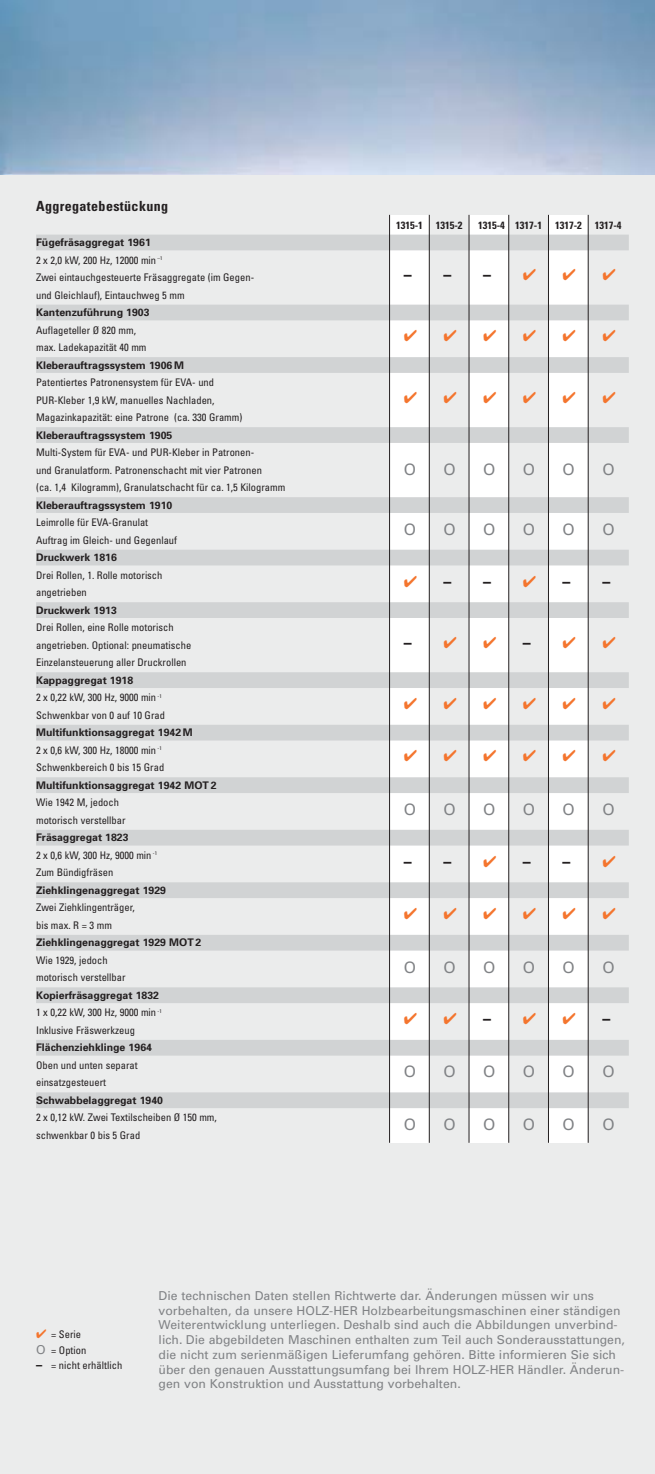
<style>
.page{position:relative;width:655px;height:1474px;background:#fff}
.page>*{position:absolute;margin:0;border:0;box-sizing:border-box;transform-origin:0 0}
.t1{font:15.75px "Univers";color:#808285}
.t2{font:700 15.75px "Univers";color:#231f20}
.t3{font:700 condensed 14px "Univers";letter-spacing:.025em;color:#231f20}
.t4{font:12.25px/14.7px "Univers";color:#808285}
.t5{font:condensed 10.5px/17.5px "Univers";color:#231f20}
.t6{font:700 10.5px "Univers";color:#231f20}
.t7{font:700 condensed 10.5px "Univers";color:#231f20}
.s1{font-weight:700;font-stretch:normal}
.s2{color:#f4752e}
.s3{font-stretch:normal;font-size:12.25px;color:#808285}
.s4{font-weight:700;font-stretch:normal;font-size:12.25px}
</style>
<div class="page">
<div style="left:0;top:0;width:654px;height:1473px;background:#ebecec"></div>
<div style="left:389px;top:215px;width:40px;height:927px;background:#fff"></div>
<div style="left:469px;top:215px;width:39px;height:927px;background:#fff"></div>
<div style="left:548px;top:215px;width:40px;height:927px;background:#fff"></div>
<div style="left:36px;top:235px;width:592px;height:15px;background:#d1d3d4"></div>
<div style="left:36px;top:305px;width:592px;height:15px;background:#d1d3d4"></div>
<div style="left:36px;top:357px;width:592px;height:16px;background:#d1d3d4"></div>
<div style="left:36px;top:427px;width:592px;height:16px;background:#d1d3d4"></div>
<div style="left:36px;top:497px;width:592px;height:16px;background:#d1d3d4"></div>
<div style="left:36px;top:550px;width:592px;height:15px;background:#d1d3d4"></div>
<div style="left:36px;top:602px;width:592px;height:16px;background:#d1d3d4"></div>
<div style="left:36px;top:672px;width:592px;height:16px;background:#d1d3d4"></div>
<div style="left:36px;top:725px;width:592px;height:15px;background:#d1d3d4"></div>
<div style="left:36px;top:777px;width:592px;height:16px;background:#d1d3d4"></div>
<div style="left:36px;top:830px;width:592px;height:15px;background:#d1d3d4"></div>
<div style="left:36px;top:882px;width:592px;height:16px;background:#d1d3d4"></div>
<div style="left:36px;top:935px;width:592px;height:15px;background:#d1d3d4"></div>
<div style="left:36px;top:987px;width:592px;height:16px;background:#d1d3d4"></div>
<div style="left:36px;top:1040px;width:592px;height:15px;background:#d1d3d4"></div>
<div style="left:36px;top:1092px;width:592px;height:16px;background:#d1d3d4"></div>
<hr style="left:587px;top:215px;width:1px;height:927px;background:#231f20">
<hr style="left:547px;top:215px;width:1px;height:927px;background:#231f20">
<hr style="left:508px;top:215px;width:1px;height:927px;background:#231f20">
<hr style="left:468px;top:215px;width:1px;height:927px;background:#231f20">
<hr style="left:428px;top:215px;width:1px;height:927px;background:#231f20">
<hr style="left:389px;top:215px;width:1px;height:927px;background:#231f20">
<img style="left:0;top:0;width:654px;height:175px">
<svg style="left:587px;top:269px;width:2px;height:11px"></svg>
<svg style="left:428px;top:330px;width:2px;height:11px"></svg>
<svg style="left:508px;top:330px;width:2px;height:11px"></svg>
<svg style="left:587px;top:330px;width:2px;height:11px"></svg>
<svg style="left:428px;top:391px;width:2px;height:12px"></svg>
<svg style="left:508px;top:391px;width:2px;height:12px"></svg>
<svg style="left:587px;top:391px;width:2px;height:12px"></svg>
<svg style="left:587px;top:637px;width:2px;height:11px"></svg>
<svg style="left:428px;top:698px;width:2px;height:11px"></svg>
<svg style="left:508px;top:698px;width:2px;height:11px"></svg>
<svg style="left:587px;top:698px;width:2px;height:11px"></svg>
<svg style="left:428px;top:749px;width:2px;height:12px"></svg>
<svg style="left:508px;top:749px;width:2px;height:12px"></svg>
<svg style="left:587px;top:749px;width:2px;height:12px"></svg>
<svg style="left:428px;top:907px;width:2px;height:12px"></svg>
<svg style="left:508px;top:907px;width:2px;height:12px"></svg>
<svg style="left:587px;top:907px;width:2px;height:12px"></svg>
<svg style="left:428px;top:1012px;width:2px;height:11px"></svg>
<h2 class="t3" style="left:36px;top:201px;width:133px">Aggregatebestückung</h2>
<p class="t5" style="left:36px;top:235px;width:219px"><span class="s1">Fügefräsaggregat 1961<br></span>2 x 2,0 kW, 200 Hz, 12000 min <sup>–1<br></sup>Zwei eintauchgesteuerte Fräsaggregate (im Gegen&shy;und Gleichlauf), Eintauchweg 5 mm</p>
<p class="t6" style="left:36px;top:308px;width:115px">Kantenzuführung 1903</p>
<p class="t5" style="left:36px;top:322px;width:112px">Auflageteller Ø 820 mm, max. Ladekapazität 40 mm</p>
<p class="t6" style="left:36px;top:361px;width:149px">Kleberauftragssystem 1906 M</p>
<p class="t5" style="left:36px;top:375px;width:208px">Patentiertes Patronensystem für EVA- und<br>PUR-Kleber 1,9 kW, manuelles Nachladen,<br>Magazinkapazität: eine Patrone (ca. 330 Gramm)</p>
<p class="t6" style="left:36px;top:431px;width:138px">Kleberauftragssystem 1905</p>
<p class="t5" style="left:36px;top:445px;width:251px">Multi-System für EVA- und PUR-Kleber in Patronen-<br>und Granulatform. Patronenschacht mit vier Patronen<br>(ca. 1,4 Kilogramm), Granulatschacht für ca. 1,5 Kilogramm</p>
<p class="t6" style="left:36px;top:501px;width:138px">Kleberauftragssystem 1910</p>
<p class="t5" style="left:36px;top:515px;width:142px">Leimrolle für EVA-Granulat<br>Auftrag im Gleich- und Gegenlauf</p>
<p class="t6" style="left:36px;top:553px;width:82px">Druckwerk 1816</p>
<p class="t5" style="left:36px;top:567px;width:128px">Drei Rollen, 1. Rolle motorisch angetrieben</p>
<p class="t6" style="left:36px;top:606px;width:82px">Druckwerk 1913</p>
<p class="t5" style="left:36px;top:620px;width:157px">Drei Rollen, eine Rolle motorisch angetrieben. Optional: pneumatische<br>Einzelansteuerung aller Druckrollen</p>
<p class="t5" style="left:36px;top:672px;width:130px"><span class="s1">Kappaggregat 1918<br></span>2 x 0,22 kW, 300 Hz, 9000 min <sup>-1<br></sup>Schwenkbar von 0 auf 10 Grad</p>
<p class="t5" style="left:36px;top:725px;width:158px"><span class="s1">Multifunktionsaggregat 1942 M<br></span>2 x 0,6 kW, 300 Hz, 18000 min <sup>-1<br></sup>Schwenkbereich 0 bis 15 Grad</p>
<p class="t6" style="left:36px;top:781px;width:182px">Multifunktionsaggregat 1942 MOT 2</p>
<p class="t5" style="left:36px;top:795px;width:91px">Wie 1942 M, jedoch motorisch verstellbar</p>
<p class="t5" style="left:36px;top:830px;width:122px"><span class="s1">Fräsaggregat 1823<br></span>2 x 0,6 kW, 300 Hz, 9000 min <sup>-1<br></sup>Zum Bündigfräsen</p>
<p class="t6" style="left:36px;top:886px;width:131px">Ziehklingenaggregat 1929</p>
<p class="t5" style="left:36px;top:900px;width:100px">Zwei Ziehklingenträger, bis max. R = 3 mm</p>
<p class="t6" style="left:36px;top:938px;width:167px">Ziehklingenaggregat 1929 MOT 2</p>
<p class="t5" style="left:36px;top:952px;width:91px">Wie 1929, jedoch motorisch verstellbar</p>
<p class="t5" style="left:36px;top:987px;width:127px"><span class="s1">Kopierfräsaggregat 1832<br></span>1 x 0,22 kW, 300 Hz, 9000 min <sup>-1<br></sup>Inklusive Fräswerkzeug</p>
<p class="t6" style="left:36px;top:1043px;width:117px">Flächenziehklinge 1964</p>
<p class="t5" style="left:36px;top:1057px;width:103px">Oben und unten separat einsatzgesteuert</p>
<p class="t6" style="left:36px;top:1096px;width:128px">Schwabbelaggregat 1940</p>
<p class="t5" style="left:36px;top:1110px;width:182px">2 x 0,12 kW. Zwei Textilscheiben Ø 150 mm, schwenkbar 0 bis 5 Grad</p>
<p class="t7" style="left:396px;top:221px;width:68px">1315-1 1315-2</p>
<p class="t7" style="left:478px;top:221px;width:145px">1315-4 1317-1 1317-2 1317-4</p>
<h1 class="t2" style="left:403px;top:269px;width:49px">– –</h1>
<h1 class="t2" style="left:483px;top:269px;width:55px">– <span class="s2">✔</span></h1>
<h1 class="t1" style="left:403px;top:463px;width:14px">O</h1>
<h1 class="t1" style="left:443px;top:463px;width:14px">O</h1>
<h1 class="t1" style="left:483px;top:463px;width:14px">O</h1>
<h1 class="t1" style="left:522px;top:463px;width:14px">O</h1>
<h1 class="t1" style="left:562px;top:463px;width:14px">O</h1>
<h1 class="t1" style="left:602px;top:463px;width:14px">O</h1>
<h1 class="t1" style="left:403px;top:524px;width:14px">O</h1>
<h1 class="t1" style="left:443px;top:524px;width:14px">O</h1>
<h1 class="t1" style="left:483px;top:524px;width:14px">O</h1>
<h1 class="t1" style="left:522px;top:524px;width:14px">O</h1>
<h1 class="t1" style="left:562px;top:524px;width:14px">O</h1>
<h1 class="t1" style="left:602px;top:524px;width:14px">O</h1>
<h1 class="t2" style="left:403px;top:575px;width:49px"><span class="s2">✔</span> –</h1>
<h1 class="t2" style="left:483px;top:575px;width:55px">– <span class="s2">✔</span></h1>
<h1 class="t2" style="left:562px;top:575px;width:49px">– –</h1>
<h1 class="t2" style="left:403px;top:636px;width:55px">– <span class="s2">✔</span></h1>
<h1 class="t2" style="left:483px;top:636px;width:49px"><span class="s2">✔</span> –</h1>
<h1 class="t1" style="left:403px;top:803px;width:14px">O</h1>
<h1 class="t1" style="left:443px;top:803px;width:14px">O</h1>
<h1 class="t1" style="left:483px;top:803px;width:14px">O</h1>
<h1 class="t1" style="left:522px;top:803px;width:14px">O</h1>
<h1 class="t1" style="left:562px;top:803px;width:14px">O</h1>
<h1 class="t1" style="left:602px;top:803px;width:14px">O</h1>
<h1 class="t2" style="left:403px;top:856px;width:49px">– –</h1>
<h1 class="t2" style="left:483px;top:856px;width:49px"><span class="s2">✔</span> –</h1>
<h1 class="t2" style="left:562px;top:856px;width:55px">– <span class="s2">✔</span></h1>
<h1 class="t1" style="left:403px;top:961px;width:14px">O</h1>
<h1 class="t1" style="left:443px;top:961px;width:14px">O</h1>
<h1 class="t1" style="left:483px;top:961px;width:14px">O</h1>
<h1 class="t1" style="left:522px;top:961px;width:14px">O</h1>
<h1 class="t1" style="left:562px;top:961px;width:14px">O</h1>
<h1 class="t1" style="left:602px;top:961px;width:14px">O</h1>
<h1 class="t2" style="left:483px;top:1012px;width:55px">– <span class="s2">✔</span></h1>
<h1 class="t2" style="left:562px;top:1012px;width:49px"><span class="s2">✔</span> –</h1>
<h1 class="t1" style="left:403px;top:1066px;width:14px">O</h1>
<h1 class="t1" style="left:443px;top:1066px;width:14px">O</h1>
<h1 class="t1" style="left:483px;top:1066px;width:14px">O</h1>
<h1 class="t1" style="left:522px;top:1066px;width:14px">O</h1>
<h1 class="t1" style="left:562px;top:1066px;width:14px">O</h1>
<h1 class="t1" style="left:602px;top:1066px;width:14px">O</h1>
<h1 class="t1" style="left:403px;top:1118px;width:14px">O</h1>
<h1 class="t1" style="left:443px;top:1118px;width:14px">O</h1>
<h1 class="t1" style="left:483px;top:1118px;width:14px">O</h1>
<h1 class="t1" style="left:522px;top:1118px;width:14px">O</h1>
<h1 class="t1" style="left:562px;top:1118px;width:14px">O</h1>
<h1 class="t1" style="left:602px;top:1118px;width:14px">O</h1>
<p class="t5" style="left:36px;top:1327px;width:52px;line-height:15.6px"><span class="s2">✔</span> = Serie<br><span class="s3">O</span> = Option</p>
<p class="t5" style="left:36px;top:1357px;width:87px"><span class="s4">–</span> = nicht erhältlich</p>
<p class="t4" style="left:158px;top:1289px;width:467px">Die technischen Daten stellen Richtwerte dar. Änderungen müssen wir uns vorbehalten, da unsere HOLZ-HER Holzbearbeitungsmaschinen einer ständigen Weiterentwicklung unterliegen. Deshalb sind auch die Abbildungen unverbind&shy;lich. Die abgebildeten Maschinen enthalten zum Teil auch Sonderausstattungen, die nicht zum serienmäßigen Lieferumfang gehören. Bitte informieren Sie sich über den genauen Ausstattungsumfang bei Ihrem HOLZ-HER Händler. Änderun&shy;gen von Konstruktion und Ausstattung vorbehalten.</p>
</div>
